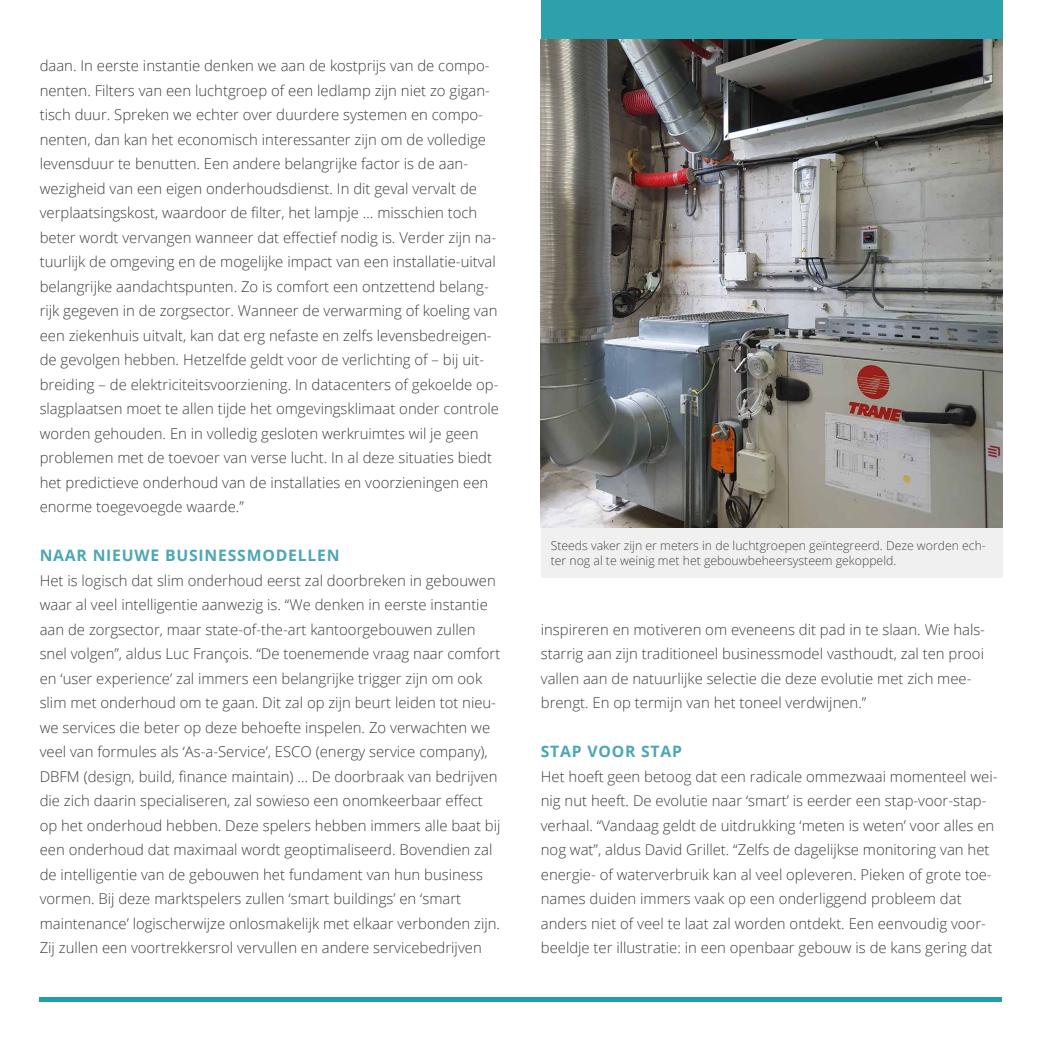
<style>
.page{position:relative;width:1042px;height:1042px;background:#fff}
.page>*{position:absolute;margin:0;border:0;box-sizing:border-box;transform-origin:0 0}
.t1{font:700 15.75px "Open Sans";letter-spacing:.05em;color:#4ba7b3}
.t2{font:300 14.88px/24.5px "Open Sans";color:#3c3c3b}
.t3{font:300 12.25px/14.7px "Open Sans";color:#3c3c3b}
</style>
<div class="page">
<div style="left:40px;top:997px;width:962px;height:5px;background:#209eab"></div>
<div style="left:541px;top:0;width:461px;height:40px;background:#2ca0ac"></div>
<img style="left:541px;top:40px;width:461px;height:488px">
<div style="left:541px;top:528px;width:461px;height:49px;background:#f0f0f0"></div>
<p class="t2" style="left:40px;top:53px;width:461px">daan. In eerste instantie denken we aan de kostprijs van de compo&shy;nenten. Filters van een luchtgroep of een ledlamp zijn niet zo gigan&shy;tisch duur. Spreken we echter over duurdere systemen en compo&shy;nenten, dan kan het economisch interessanter zijn om de volledige levensduur te benutten. Een andere belangrijke factor is de aan&shy;wezigheid van een eigen onderhoudsdienst. In dit geval vervalt de verplaatsingskost, waardoor de filter, het lampje … misschien toch beter wordt vervangen wanneer dat effectief nodig is. Verder zijn na&shy;tuurlijk de omgeving en de mogelijke impact van een installatie-uitval belangrijke aandachtspunten. Zo is comfort een ontzettend belang&shy;rijk gegeven in de zorgsector. Wanneer de verwarming of koeling van een ziekenhuis uitvalt, kan dat erg nefaste en zelfs levensbedreigen&shy;de gevolgen hebben. Hetzelfde geldt voor de verlichting of – bij uit&shy;breiding – de elektriciteitsvoorziening. In datacenters of gekoelde op&shy;slagplaatsen moet te allen tijde het omgevingsklimaat onder controle worden gehouden. En in volledig gesloten werkruimtes wil je geen problemen met de toevoer van verse lucht. In al deze situaties biedt het predictieve onderhoud van de installaties en voorzieningen een enorme toegevoegde waarde.”</p>
<p class="t1" style="left:40px;top:544px;width:301px">NAAR NIEUWE BUSINESSMODELLEN</p>
<p class="t2" style="left:40px;top:568px;width:462px">Het is logisch dat slim onderhoud eerst zal doorbreken in gebouwen waar al veel intelligentie aanwezig is. “We denken in eerste instantie aan de zorgsector, maar state-of-the-art kantoorgebouwen zullen snel volgen”, aldus Luc François. “De toenemende vraag naar comfort en ‘user experience’ zal immers een belangrijke trigger zijn om ook slim met onderhoud om te gaan. Dit zal op zijn beurt leiden tot nieu&shy;we services die beter op deze behoefte inspelen. Zo verwachten we veel van formules als ‘As-a-Service’, ESCO (energy service company), DBFM (design, build, finance maintain) … De doorbraak van bedrijven die zich daarin specialiseren, zal sowieso een onomkeerbaar effect op het onderhoud hebben. Deze spelers hebben immers alle baat bij een onderhoud dat maximaal wordt geoptimaliseerd. Bovendien zal de intelligentie van de gebouwen het fundament van hun business vormen. Bij deze marktspelers zullen ‘smart buildings’ en ‘smart maintenance’ logischerwijze onlosmakelijk met elkaar verbonden zijn.<br>Zij zullen een voortrekkersrol vervullen en andere servicebedrijven</p>
<p class="t3" style="left:551px;top:538px;width:436px">Steeds vaker zijn er meters in de luchtgroepen geïntegreerd. Deze worden ech&shy;ter nog al te weinig met het gebouwbeheersysteem gekoppeld.</p>
<p class="t2" style="left:541px;top:617px;width:446px">inspireren en motiveren om eveneens dit pad in te slaan. Wie hals&shy;starrig aan zijn traditioneel businessmodel vasthoudt, zal ten prooi vallen aan de natuurlijke selectie die deze evolutie met zich mee&shy;brengt. En op termijn van het toneel verdwijnen.”</p>
<p class="t1" style="left:541px;top:740px;width:143px">STAP VOOR STAP</p>
<p class="t2" style="left:541px;top:764px;width:458px">Het hoeft geen betoog dat een radicale ommezwaai momenteel wei&shy;nig nut heeft. De evolutie naar ‘smart’ is eerder een stap-voor-stap&shy;verhaal. “Vandaag geldt de uitdrukking ‘meten is weten’ voor alles en nog wat”, aldus David Grillet. “Zelfs de dagelijkse monitoring van het energie- of waterverbruik kan al veel opleveren. Pieken of grote toe&shy;names duiden immers vaak op een onderliggend probleem dat anders niet of veel te laat zal worden ontdekt. Een eenvoudig voor&shy;beeldje ter illustratie: in een openbaar gebouw is de kans gering dat</p>
</div>
